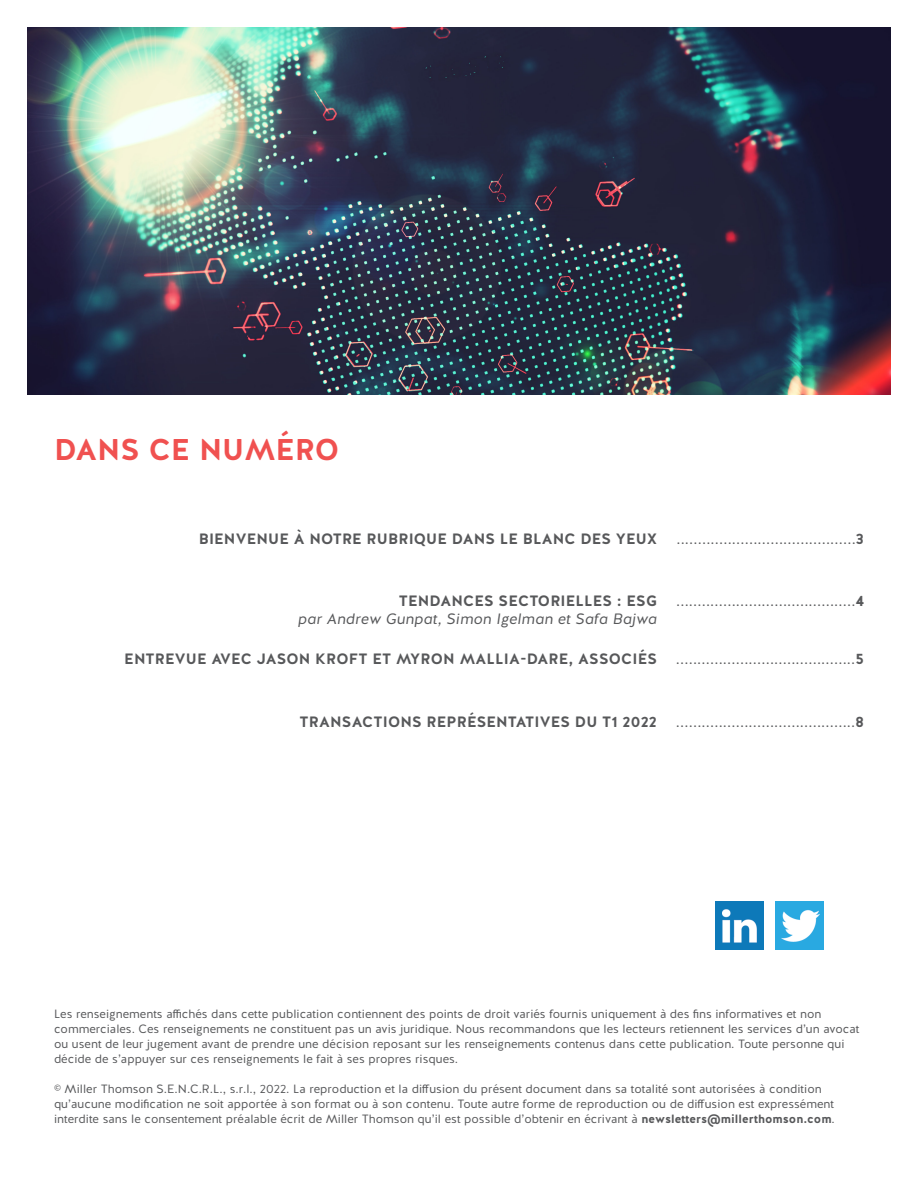
<style>
.page{position:relative;width:918px;height:1188px;background:#fff}
.page>*{position:absolute;margin:0;border:0;box-sizing:border-box;transform-origin:0 0}
.H2_all_caps_red_20pt{font:700 30px "Halis R";color:#f05150}
.t1{font:15px "Halis R";color:#57585a}
.t2{font:700 15px "Halis R";letter-spacing:.01em;color:#57585a}
.t3{font:italic 15px/18px "Halis GR";letter-spacing:.01em;color:#57585a;text-align:right}
.t4{font:12px/15px "Halis R";color:#57585a}
.s1{font-weight:700}
.s2{font-family:"Halis R";font-weight:700;font-style:normal}
</style>
<div class="page">
<img style="left:716px;top:902px;width:48px;height:48px">
<img style="left:775px;top:902px;width:48px;height:48px">
<img style="left:27px;top:27px;width:864px;height:367px">
<h2 class="H2_all_caps_red_20pt" style="left:54px;top:430px;width:287px">DANS CE NUMÉRO</h2>
<p class="t2" style="left:199px;top:529px;width:460px">BIENVENUE À NOTRE RUBRIQUE DANS LE BLANC DES YEUX</p>
<p class="t1" style="left:676px;top:529px;width:189px">..........................................<span class="s1">3</span></p>
<p class="t3" style="left:298px;top:592px;width:361px"><span class="s2">TENDANCES SECTORIELLES : ESG<br></span>par Andrew Gunpat, Simon Igelman et Safa Bajwa</p>
<p class="t1" style="left:676px;top:591px;width:189px">..........................................<span class="s1">4</span></p>
<p class="t2" style="left:124px;top:650px;width:534px">ENTREVUE AVEC JASON KROFT ET MYRON MALLIA-DARE, ASSOCIÉS</p>
<p class="t1" style="left:676px;top:650px;width:190px">..........................................<span class="s1">5</span></p>
<p class="t2" style="left:300px;top:712px;width:359px">TRANSACTIONS REPRÉSENTATIVES DU T1 2022</p>
<p class="t1" style="left:676px;top:713px;width:190px">..........................................<span class="s1">8</span></p>
<p class="t4" style="left:54px;top:1007px;width:807px">Les renseignements affichés dans cette publication contiennent des points de droit variés fournis uniquement à des fins informatives et non commerciales. Ces renseignements ne constituent pas un avis juridique. Nous recommandons que les lecteurs retiennent les services d’un avocat ou usent de leur jugement avant de prendre une décision reposant sur les renseignements contenus dans cette publication. Toute personne qui décide de s’appuyer sur ces renseignements le fait à ses propres risques.</p>
<p class="t4" style="left:54px;top:1082px;width:782px">© Miller Thomson S.E.N.C.R.L., s.r.l., 2022. La reproduction et la diffusion du présent document dans sa totalité sont autorisées à condition qu’aucune modification ne soit apportée à son format ou à son contenu. Toute autre forme de reproduction ou de diffusion est expressément interdite sans le consentement préalable écrit de Miller Thomson qu’il est possible d’obtenir en écrivant à <span class="s1">newsletters@millerthomson.com</span>.</p>
</div>
